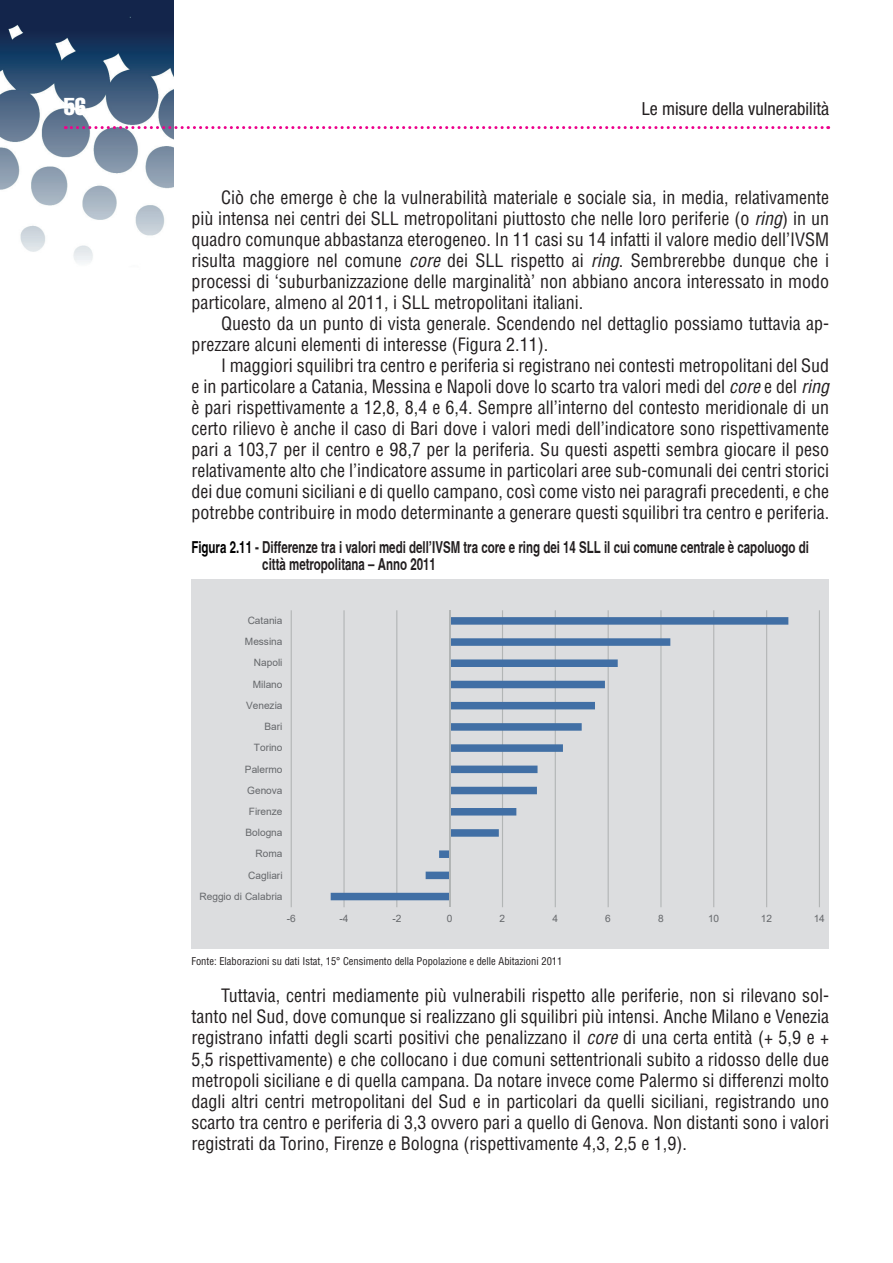
<style>
.page{position:relative;width:893px;height:1263px;background:#fff}
.page>*{position:absolute;margin:0;border:0;box-sizing:border-box;transform-origin:0 0}
.t1{font:24px "Helvetica LT Std Comp";color:#fff}
.t2{font:condensed 18px/21px "Helvetica LT Std";color:#231f20;text-align:justify}
.t3{font:condensed 18px "Helvetica Neue LT Std";color:#231f20}
.t4{font:700 condensed 16.5px/16.5px "Helvetica";color:#231f20;scale:.85 1}
.t5{font:condensed 10.5px "Helvetica LT Std";color:#231f20}
.t6{font:10.05px "Arial";color:#76787b}
.s1{font-style:italic}
.s2{color:#000}
</style>
<div class="page">
<img style="left:0;top:0;width:174px;height:263px">
<svg style="left:65px;top:126px;width:764px;height:3px"></svg>
<div style="left:191px;top:579px;width:638px;height:370px;background:#dcdddf"></div>
<hr style="left:291px;top:610px;width:1px;height:297px;background:#cfd1d0">
<hr style="left:343px;top:610px;width:2px;height:297px;background:#cfd1d0">
<hr style="left:396px;top:610px;width:1px;height:297px;background:#cfd1d0">
<hr style="left:502px;top:610px;width:1px;height:297px;background:#cfd1d0">
<hr style="left:555px;top:610px;width:1px;height:297px;background:#cfd1d0">
<hr style="left:608px;top:610px;width:1px;height:297px;background:#cfd1d0">
<hr style="left:660px;top:610px;width:1px;height:297px;background:#cfd1d0">
<hr style="left:713px;top:610px;width:1px;height:297px;background:#cfd1d0">
<hr style="left:766px;top:610px;width:1px;height:297px;background:#cfd1d0">
<hr style="left:819px;top:610px;width:1px;height:297px;background:#cfd1d0">
<svg style="left:331px;top:617px;width:457px;height:283px"></svg>
<hr style="left:449px;top:610px;width:1px;height:297px;background:#cfd1d0">
<h1 class="t1" style="left:64px;top:91px;width:24px">56</h1>
<p class="t3" style="left:642px;top:98px;width:189px">Le misure della vulnerabilità</p>
<p class="t2" style="left:191px;top:187px;width:639px;text-indent:30px">Ciò che emerge è che la vulnerabilità materiale e sociale sia, in media, relativamente più intensa nei centri dei SLL metropolitani piuttosto che nelle loro periferie (o <span class="s1">ring</span>) in un quadro comunque abbastanza eterogeneo. In 11 casi su 14 infatti il valore medio dell’IVSM risulta maggiore nel comune <span class="s1">core</span> dei SLL rispetto ai <span class="s1">ring</span>. Sembrerebbe dunque che i processi di ‘suburbanizzazione delle marginalità’ non abbiano ancora interessato in modo particolare, almeno al 2011, i SLL metropolitani italiani.</p>
<p class="t2" style="left:191px;top:313px;width:639px;text-indent:30px">Questo da un punto di vista generale. Scendendo nel dettaglio possiamo tuttavia ap&shy;prezzare alcuni elementi di interesse (Figura 2.11).</p>
<p class="t2" style="left:191px;top:355px;width:639px;text-indent:30px">I maggiori squilibri tra centro e periferia si registrano nei contesti metropolitani del Sud e in particolare a Catania, Messina e Napoli dove lo scarto tra valori medi del <span class="s1">core</span> e del <span class="s1">ring </span>è pari rispettivamente a 12,8, 8,4 e 6,4. Sempre all’interno del contesto meridionale di un certo rilievo è anche il caso di Bari dove i valori medi dell’indicatore sono rispettivamente pari a 103,7 per il centro e 98,7 per la periferia. Su questi aspetti sembra giocare il peso relativamente alto che l’indicatore assume in particolari aree sub-comunali dei centri storici dei due comuni siciliani e di quello campano, così come visto nei paragrafi precedenti, e che potrebbe contribuire in modo determinante a generare questi squilibri tra centro e periferia.</p>
<p class="t4" style="left:262px;top:539px;width:645px;text-indent:-71px"><span class="s2">Figura 2.11</span> - Differenze tra i valori medi dell’IVSM tra core e ring dei 14 SLL il cui comune centrale è capoluogo di città metropolitana – Anno 2011</p>
<p class="t6" style="left:248px;top:614px;width:36px">Catania</p>
<p class="t6" style="left:245px;top:635px;width:39px">Messina</p>
<p class="t6" style="left:254px;top:656px;width:30px">Napoli</p>
<p class="t6" style="left:253px;top:677px;width:31px">Milano</p>
<p class="t6" style="left:246px;top:698px;width:38px">Venezia</p>
<p class="t6" style="left:265px;top:720px;width:19px">Bari</p>
<p class="t6" style="left:254px;top:741px;width:30px">Torino</p>
<p class="t6" style="left:245px;top:762px;width:39px">Palermo</p>
<p class="t6" style="left:247px;top:783px;width:37px">Genova</p>
<p class="t6" style="left:249px;top:804px;width:35px">Firenze</p>
<p class="t6" style="left:245px;top:826px;width:39px">Bologna</p>
<p class="t6" style="left:256px;top:847px;width:28px">Roma</p>
<p class="t6" style="left:248px;top:868px;width:36px">Cagliari</p>
<p class="t6" style="left:199px;top:889px;width:85px">Reggio di Calabria</p>
<p class="t6" style="left:287px;top:912px;width:10px">-6</p>
<p class="t6" style="left:339px;top:912px;width:10px">-4</p>
<p class="t6" style="left:392px;top:912px;width:10px">-2</p>
<p class="t6" style="left:447px;top:912px;width:7px">0</p>
<p class="t6" style="left:500px;top:912px;width:7px">2</p>
<p class="t6" style="left:552px;top:912px;width:7px">4</p>
<p class="t6" style="left:605px;top:912px;width:7px">6</p>
<p class="t6" style="left:658px;top:912px;width:7px">8</p>
<p class="t6" style="left:708px;top:912px;width:13px">10</p>
<p class="t6" style="left:761px;top:912px;width:13px">12</p>
<p class="t6" style="left:814px;top:912px;width:13px">14</p>
<p class="t5" style="left:191px;top:954px;width:373px">Fonte: Elaborazioni su dati Istat, 15° Censimento della Popolazione e delle Abitazioni 2011</p>
<p class="t2" style="left:191px;top:985px;width:639px;text-indent:30px">Tuttavia, centri mediamente più vulnerabili rispetto alle periferie, non si rilevano sol&shy;tanto nel Sud, dove comunque si realizzano gli squilibri più intensi. Anche Milano e Venezia registrano infatti degli scarti positivi che penalizzano il <span class="s1">core</span> di una certa entità (+ 5,9 e + 5,5 rispettivamente) e che collocano i due comuni settentrionali subito a ridosso delle due metropoli siciliane e di quella campana. Da notare invece come Palermo si differenzi molto dagli altri centri metropolitani del Sud e in particolari da quelli siciliani, registrando uno scarto tra centro e periferia di 3,3 ovvero pari a quello di Genova. Non distanti sono i valori registrati da Torino, Firenze e Bologna (rispettivamente 4,3, 2,5 e 1,9).</p>
</div>
